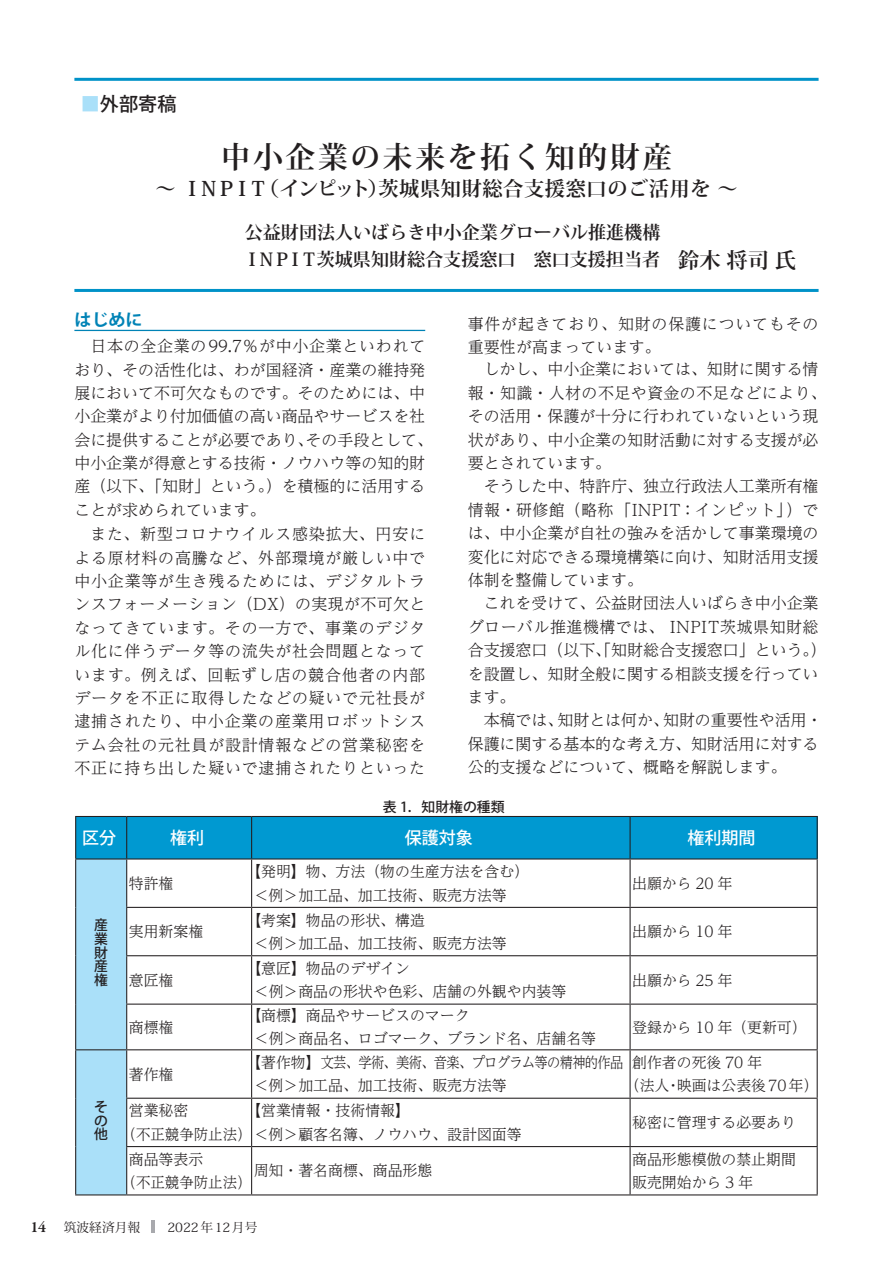
<style>
.page{position:relative;width:893px;height:1263px;background:#fff}
.page>*{position:absolute;margin:0;border:0;box-sizing:border-box;transform-origin:0 0}
.t1{font:700 29.7px "Koz Min Pr 6 N";letter-spacing:.09em;color:#231f20}
.t2{font:700 20.25px "Koz Min Pr 6 N";letter-spacing:.03em;color:#231f20}
.t3{font:500 19.2px "Koz Go Pr 6 N";color:#231f20}
.t4{font:700 18px/27.2px "Koz Min Pr 6 N";color:#231f20}
.t5{font:500 16.95px "Koz Go Pr 6 N";color:#fff}
.t6{font:700 16.95px "Koz Go Pr 6 N";color:#0083b6}
.t7{font:300 15.9px/23.4px "UD Reimin Pr 6 N";color:#231f20}
.t8{font:300 15.9px/23.4px "UD Reimin Pr 6 N";letter-spacing:.05em;color:#231f20}
.t9{font:300 14.85px/23.4px "UD Reimin Pr 6 N";color:#231f20}
.t10{font:300 14.85px/23.4px "UD Reimin Pr 6 N";letter-spacing:-.05em;color:#231f20}
.t11{font:500 13.8px/13.8px "Koz Go Pr 6 N";color:#231f20;text-align:justify}
.t12{font:12.75px "Koz Min Pr 6 N";color:#231f20}
.s1{color:#aae0f9}
.s2{font-size:21.3px}
.s3{font-family:"Garamond Premr Pro";font-weight:600;font-size:15.9px}
</style>
<div class="page">
<hr style="left:74px;top:330px;width:351px;height:1px;background:#0083b6">
<hr style="left:74px;top:78px;width:745px;height:3px;background:#0092c8">
<hr style="left:74px;top:289px;width:745px;height:3px;background:#0092c8">
<div style="left:630px;top:816px;width:187px;height:43px;background:#0099d1"></div>
<svg style="left:76px;top:817px;width:554px;height:377px"></svg>
<hr style="left:75px;top:816px;width:52px;height:1px;background:#231f20">
<hr style="left:75px;top:817px;width:1px;height:41px;background:#231f20">
<hr style="left:127px;top:816px;width:125px;height:1px;background:#231f20">
<hr style="left:126px;top:817px;width:1px;height:41px;background:#231f20">
<hr style="left:252px;top:816px;width:378px;height:1px;background:#231f20">
<hr style="left:251px;top:817px;width:1px;height:41px;background:#231f20">
<hr style="left:630px;top:816px;width:188px;height:1px;background:#231f20">
<hr style="left:630px;top:817px;width:1px;height:41px;background:#231f20">
<hr style="left:817px;top:817px;width:1px;height:41px;background:#231f20">
<hr style="left:75px;top:858px;width:52px;height:1px;background:#231f20">
<hr style="left:75px;top:859px;width:1px;height:48px;background:#231f20">
<hr style="left:127px;top:858px;width:125px;height:1px;background:#231f20">
<hr style="left:126px;top:859px;width:1px;height:48px;background:#231f20">
<hr style="left:252px;top:858px;width:378px;height:1px;background:#231f20">
<hr style="left:251px;top:859px;width:1px;height:48px;background:#231f20">
<hr style="left:630px;top:858px;width:188px;height:1px;background:#231f20">
<hr style="left:630px;top:859px;width:1px;height:48px;background:#231f20">
<hr style="left:817px;top:859px;width:1px;height:48px;background:#231f20">
<hr style="left:75px;top:907px;width:1px;height:49px;background:#231f20">
<hr style="left:126px;top:907px;width:126px;height:1px;background:#231f20">
<hr style="left:126px;top:908px;width:1px;height:47px;background:#231f20">
<hr style="left:252px;top:907px;width:378px;height:1px;background:#231f20">
<hr style="left:251px;top:908px;width:1px;height:47px;background:#231f20">
<hr style="left:630px;top:907px;width:188px;height:1px;background:#231f20">
<hr style="left:630px;top:908px;width:1px;height:47px;background:#231f20">
<hr style="left:817px;top:908px;width:1px;height:47px;background:#231f20">
<hr style="left:75px;top:956px;width:1px;height:48px;background:#231f20">
<hr style="left:126px;top:955px;width:126px;height:1px;background:#231f20">
<hr style="left:126px;top:956px;width:1px;height:47px;background:#231f20">
<hr style="left:252px;top:955px;width:378px;height:1px;background:#231f20">
<hr style="left:251px;top:956px;width:1px;height:47px;background:#231f20">
<hr style="left:630px;top:955px;width:188px;height:1px;background:#231f20">
<hr style="left:630px;top:956px;width:1px;height:47px;background:#231f20">
<hr style="left:817px;top:956px;width:1px;height:47px;background:#231f20">
<hr style="left:75px;top:1004px;width:1px;height:45px;background:#231f20">
<hr style="left:126px;top:1003px;width:126px;height:2px;background:#231f20">
<hr style="left:126px;top:1005px;width:1px;height:44px;background:#231f20">
<hr style="left:252px;top:1003px;width:378px;height:2px;background:#231f20">
<hr style="left:251px;top:1005px;width:1px;height:44px;background:#231f20">
<hr style="left:630px;top:1003px;width:188px;height:2px;background:#231f20">
<hr style="left:630px;top:1005px;width:1px;height:44px;background:#231f20">
<hr style="left:817px;top:1005px;width:1px;height:44px;background:#231f20">
<hr style="left:75px;top:1049px;width:52px;height:1px;background:#231f20">
<hr style="left:75px;top:1050px;width:1px;height:48px;background:#231f20">
<hr style="left:127px;top:1049px;width:125px;height:1px;background:#231f20">
<hr style="left:126px;top:1050px;width:1px;height:48px;background:#231f20">
<hr style="left:252px;top:1049px;width:378px;height:1px;background:#231f20">
<hr style="left:251px;top:1050px;width:1px;height:48px;background:#231f20">
<hr style="left:630px;top:1049px;width:188px;height:1px;background:#231f20">
<hr style="left:630px;top:1050px;width:1px;height:48px;background:#231f20">
<hr style="left:817px;top:1050px;width:1px;height:48px;background:#231f20">
<hr style="left:75px;top:1098px;width:1px;height:48px;background:#231f20">
<hr style="left:126px;top:1098px;width:126px;height:1px;background:#231f20">
<hr style="left:126px;top:1099px;width:1px;height:47px;background:#231f20">
<hr style="left:252px;top:1098px;width:378px;height:1px;background:#231f20">
<hr style="left:251px;top:1099px;width:1px;height:47px;background:#231f20">
<hr style="left:630px;top:1098px;width:188px;height:1px;background:#231f20">
<hr style="left:630px;top:1099px;width:1px;height:47px;background:#231f20">
<hr style="left:817px;top:1099px;width:1px;height:47px;background:#231f20">
<hr style="left:75px;top:1146px;width:1px;height:48px;background:#231f20">
<hr style="left:126px;top:1146px;width:126px;height:1px;background:#231f20">
<hr style="left:126px;top:1147px;width:1px;height:47px;background:#231f20">
<hr style="left:252px;top:1146px;width:378px;height:1px;background:#231f20">
<hr style="left:251px;top:1147px;width:1px;height:47px;background:#231f20">
<hr style="left:630px;top:1146px;width:188px;height:1px;background:#231f20">
<hr style="left:630px;top:1147px;width:1px;height:47px;background:#231f20">
<hr style="left:817px;top:1147px;width:1px;height:47px;background:#231f20">
<hr style="left:75px;top:1194px;width:52px;height:1px;background:#231f20">
<hr style="left:127px;top:1194px;width:125px;height:1px;background:#231f20">
<hr style="left:252px;top:1194px;width:378px;height:1px;background:#231f20">
<hr style="left:630px;top:1194px;width:188px;height:1px;background:#231f20">
<hr style="left:151px;top:1220px;width:4px;height:13px;background:#a8a9ad">
<p class="t3" style="left:81px;top:93px;width:97px"><span class="s1">■</span>外部寄稿</p>
<h1 class="t1" style="left:221px;top:140px;width:453px">中小企業の未来を拓く知的財産</h1>
<p class="t2" style="left:155px;top:178px;width:584px">～ ＩＮＰＩＴ（インピット）茨城県知財総合支援窓口のご活用を ～</p>
<p class="t4" style="left:243px;top:220px;width:554px">公益財団法人いばらき中小企業グローバル推進機構<br>ＩＮＰＩＴ茨城県知財総合支援窓口　窓口支援担当者　<span class="s2">鈴木 将司 氏</span></p>
<p class="t6" style="left:74px;top:310px;width:70px">はじめに</p>
<p class="t7" style="left:74px;top:334px;width:360px;text-indent:16px">日本の全企業の99.7％が中小企業といわれており、その活性化は、わが国経済・産業の維持発展において不可欠なものです。そのためには、中小企業がより付加価値の高い商品やサービスを社会に提供することが必要であり、その手段として、中小企業が得意とする技術・ノウハウ等の知的財産（以下、「知財」という。）を積極的に活用することが求められています。</p>
<p class="t7" style="left:74px;top:522px;width:352px;text-align:justify;text-indent:16px">また、新型コロナウイルス感染拡大、円安による原材料の高騰など、外部環境が厳しい中で中小企業等が生き残るためには、デジタルトランスフォーメーション（DX）の実現が不可欠となってきています。その一方で、事業のデジタル化に伴うデータ等の流失が社会問題となっています。例えば、回転ずし店の競合他者の内部データを不正に取得したなどの疑いで元社長が逮捕されたり、中小企業の産業用ロボットシステム会社の元社員が設計情報などの営業秘密を不正に持ち出した疑いで逮捕されたりといった</p>
<p class="t8" style="left:468px;top:311px;width:352px">事件が起きており、知財の保護についてもその重要性が高まっています。</p>
<p class="t7" style="left:468px;top:357px;width:360px;text-indent:16px">しかし、中小企業においては、知財に関する情報・知識・人材の不足や資金の不足などにより、その活用・保護が十分に行われていないという現状があり、中小企業の知財活動に対する支援が必要とされています。</p>
<p class="t7" style="left:468px;top:474px;width:352px;text-align:justify;text-indent:16px">そうした中、特許庁、独立行政法人工業所有権情報・研修館（略称「ＩＮＰＩＴ：インピット」）では、中小企業が自社の強みを活かして事業環境の変化に対応できる環境構築に向け、知財活用支援体制を整備しています。</p>
<p class="t7" style="left:468px;top:591px;width:360px;text-indent:16px">これを受けて、公益財団法人いばらき中小企業グローバル推進機構では、ＩＮＰＩＴ茨城県知財総合支援窓口（以下、「知財総合支援窓口」という。）を設置し、知財全般に関する相談支援を行っています。</p>
<p class="t7" style="left:468px;top:708px;width:356px;text-indent:16px">本稿では、知財とは何か、知財の重要性や活用・保護に関する基本的な考え方、知財活用に対する公的支援などについて、概略を解説します。</p>
<p class="t11" style="left:383px;top:800px;width:123px">表 1．知財権の種類</p>
<p class="t5" style="left:82px;top:828px;width:36px">区分</p>
<p class="t5" style="left:170px;top:828px;width:36px">権利</p>
<p class="t5" style="left:405px;top:828px;width:70px">保護対象</p>
<p class="t5" style="left:687px;top:828px;width:70px">権利期間</p>
<p class="t11" style="left:94px;top:918px;width:15px">産業財産権</p>
<p class="t11" style="left:94px;top:1100px;width:15px">その他</p>
<p class="t9" style="left:129px;top:871px;width:46px">特許権</p>
<p class="t9" style="left:254px;top:859px;width:277px;text-indent:-7px">【発明】物、方法（物の生産方法を含む）＜例＞加工品、加工技術、販売方法等</p>
<p class="t9" style="left:632px;top:871px;width:102px">出願から 20 年</p>
<p class="t9" style="left:129px;top:919px;width:76px">実用新案権</p>
<p class="t9" style="left:254px;top:908px;width:254px;text-indent:-7px">【考案】物品の形状、構造<br>＜例＞加工品、加工技術、販売方法等</p>
<p class="t9" style="left:632px;top:919px;width:102px">出願から 10 年</p>
<p class="t9" style="left:129px;top:968px;width:46px">意匠権</p>
<p class="t9" style="left:254px;top:956px;width:314px;text-indent:-7px">【意匠】物品のデザイン<br>＜例＞商品の形状や色彩、店舗の外観や内装等</p>
<p class="t9" style="left:632px;top:968px;width:102px">出願から 25 年</p>
<p class="t9" style="left:129px;top:1015px;width:46px">商標権</p>
<p class="t9" style="left:254px;top:1003px;width:344px;text-indent:-7px">【商標】商品やサービスのマーク<br>＜例＞商品名、ロゴマーク、ブランド名、店舗名等</p>
<p class="t9" style="left:632px;top:1015px;width:176px">登録から 10 年（更新可）</p>
<p class="t10" style="left:254px;top:1050px;width:371px;text-indent:-7px">【著作物】文芸、学術、美術、音楽、プログラム等の精神的作品＜例＞加工品、加工技術、販売方法等</p>
<p class="t9" style="left:625px;top:1050px;width:195px;text-indent:7px">創作者の死後 70 年<br>（法人・映画は公表後 70年）</p>
<p class="t9" style="left:122px;top:1098px;width:401px;text-indent:7px">営業秘密<br>（不正競争防止法）＜例＞顧客名簿、ノウハウ、設計図面等</p>
<p class="t9" style="left:129px;top:1062px;width:46px">著作権</p>
<p class="t9" style="left:246px;top:1098px;width:165px">【営業情報・技術情報】</p>
<p class="t9" style="left:632px;top:1110px;width:165px">秘密に管理する必要あり</p>
<p class="t9" style="left:122px;top:1147px;width:131px;text-indent:7px">商品等表示<br>（不正競争防止法）</p>
<p class="t9" style="left:254px;top:1158px;width:180px">周知・著名商標、商品形態</p>
<p class="t9" style="left:632px;top:1147px;width:165px">商品形態模倣の禁止期間販売開始から 3 年</p>
<p class="t12" style="left:30px;top:1220px;width:229px"><span class="s3">14</span> 筑波経済月報　　 2022年 12月号</p>
</div>
